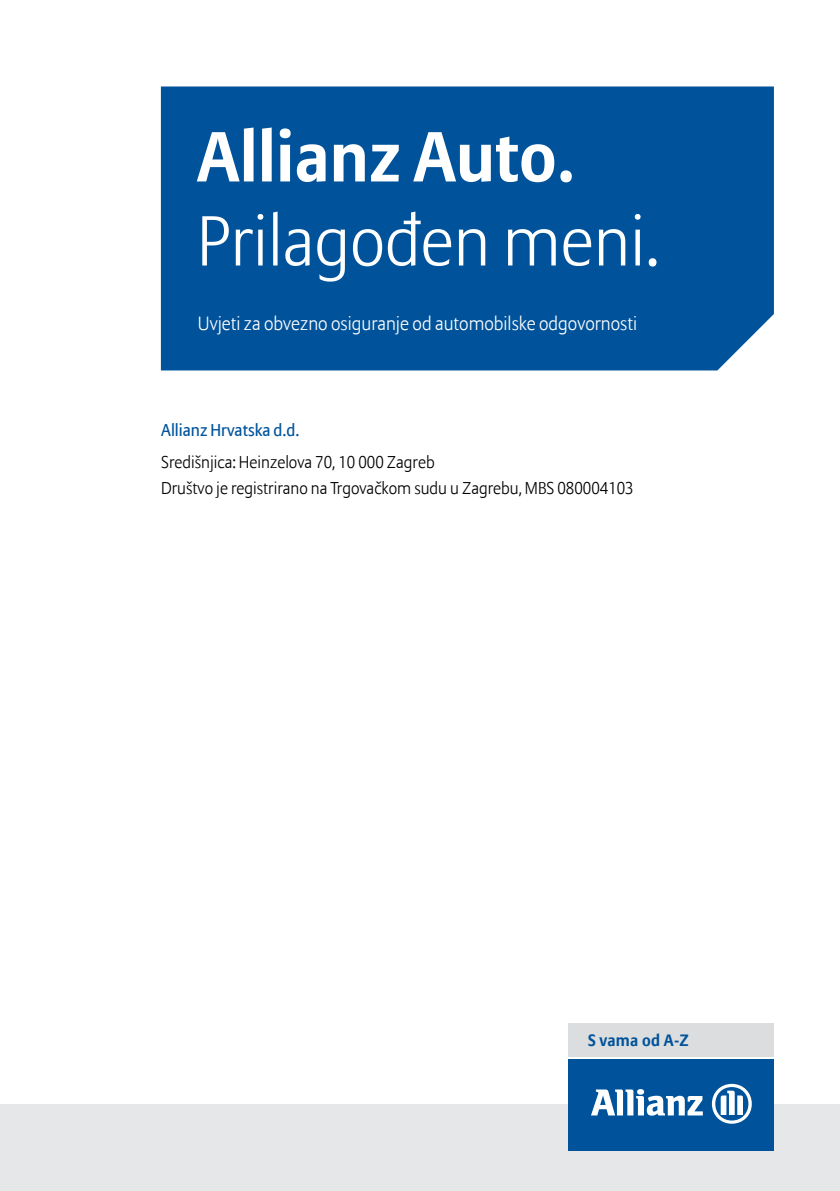
<style>
.page{position:relative;width:840px;height:1191px;background:#fff}
.page>*{position:absolute;margin:0;border:0;box-sizing:border-box;transform-origin:0 0}
.t1{font:300 70px "Allianz Sans";color:#fff}
.t2{font:700 70px "Allianz Sans";color:#fff}
.t3{font:300 19px "Allianz Sans";color:#fff}
.t4{font:300 17px/26px "Allianz Sans";color:#000}
.t5{font:17px "Allianz Sans";color:#00539b}
.t6{font:700 16.4px "Allianz Sans";letter-spacing:.02em;color:#00539b}
</style>
<div class="page">
<div style="left:0;top:1104px;width:839px;height:87px;background:#e6e7e8"></div>
<div style="left:568px;top:1059px;width:205px;height:91px;background:#00539b"></div>
<svg style="left:591px;top:1089px;width:111px;height:26px"></svg>
<svg style="left:711px;top:1083px;width:40px;height:40px"></svg>
<div style="left:161px;top:86px;width:612px;height:284px;background:#00539b"></div>
<div style="left:568px;top:1023px;width:205px;height:34px;background:#dcddde"></div>
<h1 class="t2" style="left:197px;top:112px;width:380px">Allianz Auto.</h1>
<h1 class="t1" style="left:197px;top:199px;width:463px">Prilagođen meni.</h1>
<p class="t3" style="left:198px;top:312px;width:440px">Uvjeti za obvezno osiguranje od automobilske odgovornosti</p>
<p class="t5" style="left:161px;top:420px;width:140px">Allianz Hrvatska d.d.</p>
<p class="t4" style="left:161px;top:450px;width:473px">Središnjica: Heinzelova 70, 10 000 Zagreb<br>Društvo je registrirano na Trgovačkom sudu u Zagrebu, MBS 080004103</p>
<p class="t6" style="left:588px;top:1029px;width:102px">S vama od A-Z</p>
</div>
